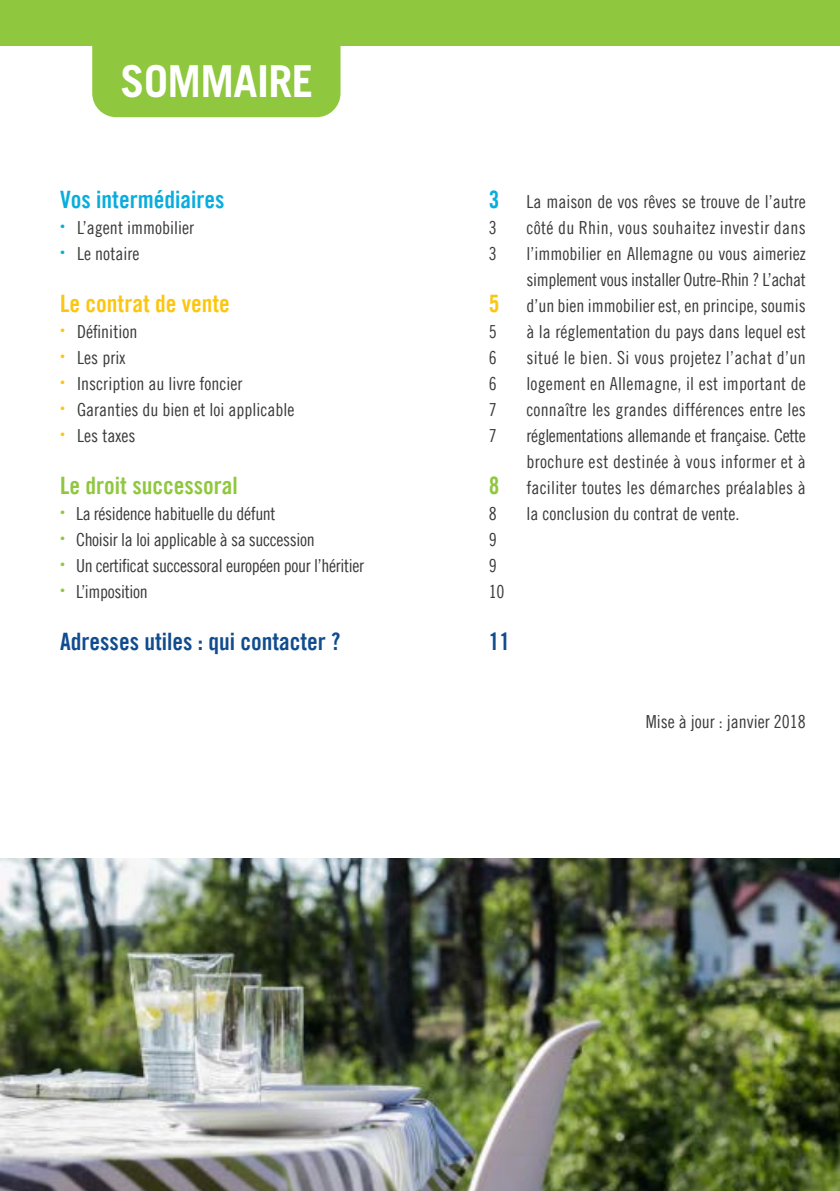
<style>
.page{position:relative;width:840px;height:1191px;background:#fff}
.page>*{position:absolute;margin:0;border:0;box-sizing:border-box;transform-origin:0 0}
.t1{font:700 44px "Trade Gothic LT Com";letter-spacing:-.015em;color:#fff}
.t2{font:24px "Trade Gothic LT Com Bd Cn 20";color:#104c8e}
.t3{font:24px "Trade Gothic LT Com Bd Cn 20";color:#8fc73e}
.t4{font:24px "Trade Gothic LT Com Bd Cn 20";color:#09addd}
.t5{font:24px "Trade Gothic LT Com Bd Cn 20";color:#fcc610}
.t6{font:18px/26px "Trade Gothic LT Com Cn 18";color:#3c3b3b;text-align:justify}
.t7{font:18px "Trade Gothic LT Com Cn 18";letter-spacing:-.02em;color:#3c3b3b}
</style>
<div class="page">
<img style="left:0;top:858px;width:839px;height:333px">
<div style="left:0;top:0;width:839px;height:45px;background:#8fc73e"></div>
<div style="left:92px;top:45px;width:248px;height:72px;background:#8fc73e"></div>
<h1 class="t1" style="left:121px;top:54px;width:194px">SOMMAIRE</h1>
<h2 class="t4" style="left:60px;top:185px;width:165px">Vos intermédiaires</h2>
<h2 class="t4" style="left:488px;top:185px;width:12px">3</h2>
<p class="t6" style="left:60px;top:214px;width:135px"><sup>•</sup> L’agent immobilier</p>
<p class="t6" style="left:488px;top:214px;width:9px">3</p>
<p class="t6" style="left:60px;top:240px;width:80px"><sup>•</sup> Le notaire</p>
<p class="t6" style="left:488px;top:240px;width:9px">3</p>
<h2 class="t5" style="left:60px;top:289px;width:171px">Le contrat de vente</h2>
<h2 class="t5" style="left:488px;top:289px;width:12px">5</h2>
<p class="t6" style="left:60px;top:318px;width:78px"><sup>•</sup> Définition</p>
<p class="t6" style="left:488px;top:318px;width:9px">5</p>
<p class="t6" style="left:60px;top:344px;width:66px"><sup>•</sup> Les prix</p>
<p class="t6" style="left:488px;top:344px;width:9px">6</p>
<p class="t6" style="left:60px;top:370px;width:183px"><sup>•</sup> Inscription au livre foncier</p>
<p class="t6" style="left:488px;top:370px;width:9px">6</p>
<p class="t6" style="left:60px;top:396px;width:235px"><sup>•</sup> Garanties du bien et loi applicable</p>
<p class="t6" style="left:488px;top:396px;width:9px">7</p>
<p class="t6" style="left:60px;top:422px;width:76px"><sup>•</sup> Les taxes</p>
<p class="t6" style="left:488px;top:422px;width:9px">7</p>
<h2 class="t3" style="left:60px;top:471px;width:179px">Le droit successoral</h2>
<h2 class="t3" style="left:488px;top:471px;width:12px">8</h2>
<p class="t7" style="left:60px;top:503px;width:217px"><sup>•</sup> La résidence habituelle du défunt</p>
<p class="t6" style="left:488px;top:500px;width:9px">8</p>
<p class="t7" style="left:60px;top:529px;width:256px"><sup>•</sup> Choisir la loi applicable à sa succession</p>
<p class="t6" style="left:488px;top:526px;width:9px">9</p>
<p class="t7" style="left:60px;top:555px;width:305px"><sup>•</sup> Un certificat successoral européen pour l’héritier</p>
<p class="t6" style="left:488px;top:552px;width:9px">9</p>
<p class="t7" style="left:60px;top:581px;width:89px"><sup>•</sup> L’imposition</p>
<p class="t6" style="left:488px;top:578px;width:17px">10</p>
<h2 class="t2" style="left:60px;top:627px;width:281px">Adresses utiles : qui contacter ?</h2>
<h2 class="t2" style="left:488px;top:627px;width:23px">11</h2>
<p class="t6" style="left:526px;top:188px;width:281px">La maison de vos rêves se trouve de l’autre côté du Rhin, vous souhaitez investir dans l’immobilier en Allemagne ou vous aimeriez simplement vous installer Outre-Rhin ? L’achat d’un bien immobilier est, en principe, soumis à la réglementation du pays dans lequel est situé le bien. Si vous projetez l’achat d’un logement en Allemagne, il est important de connaître les grandes différences entre les réglementations allemande et française. Cette brochure est destinée à vous informer et à faciliter toutes les démarches préalables à la conclusion du contrat de vente.</p>
<p class="t6" style="left:645px;top:708px;width:161px">Mise à jour : janvier 2018</p>
</div>
